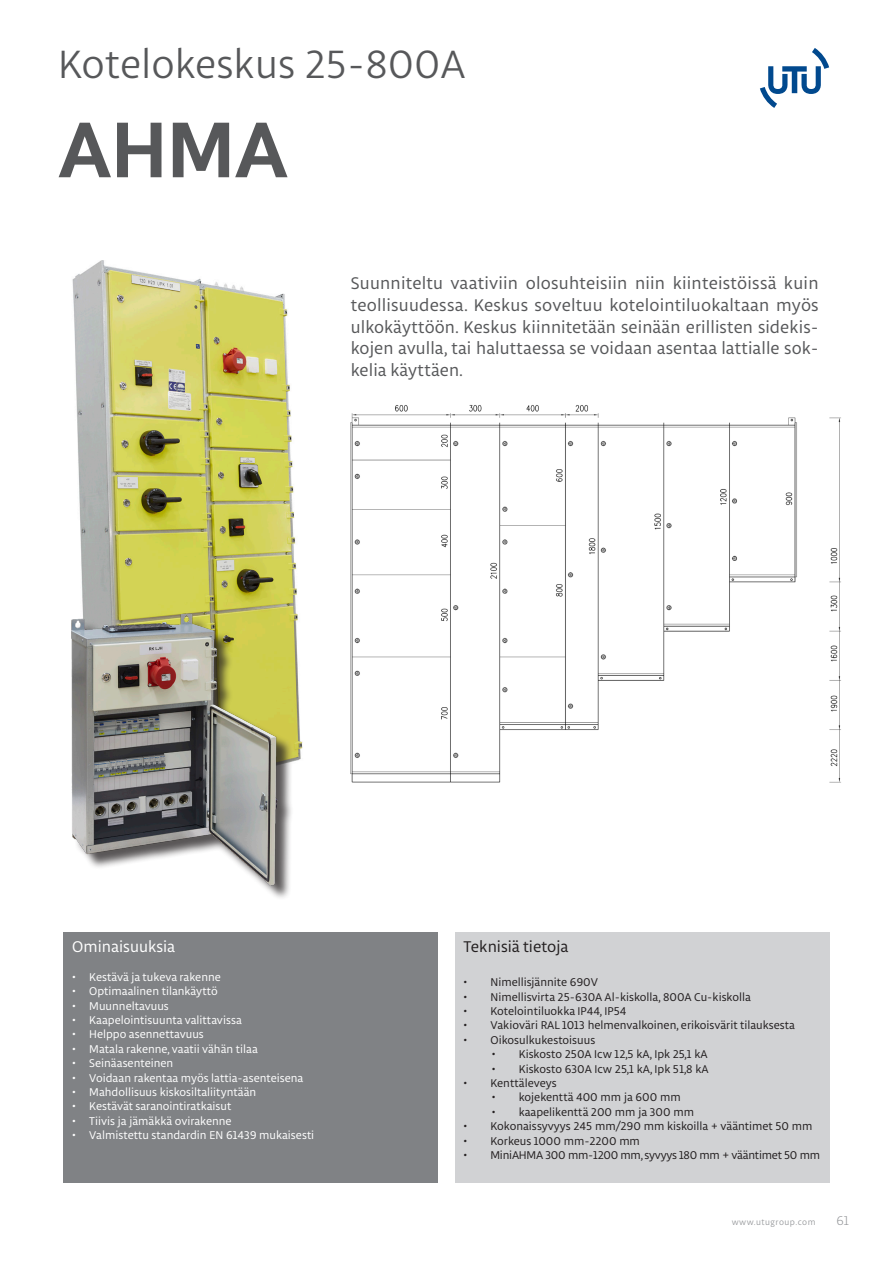
<style>
.page{position:relative;width:893px;height:1263px;background:#fff}
.page>*{position:absolute;margin:0;border:0;box-sizing:border-box;transform-origin:0 0}
.t1{font:700 84px "Libertad";color:#57585a}
.t2{font:42px "Libertad";color:#57585a}
.t3{font:18px/21.6px "Libertad";letter-spacing:.005em;color:#57585a;text-align:justify}
.t4{font:16.5px "Libertad";color:#231f20}
.t5{font:16.5px "Libertad";color:#fff}
.t6{font:300 13.5px "Libertad";color:#939598}
.t7{font:12px "Libertad";color:#231f20}
.t8{font:12px "Libertad";color:#fff}
.t9{font:12px "Libertad";letter-spacing:-.02em;color:#231f20}
.t10{font:9px "Libertad";letter-spacing:.05em;color:#939598}
</style>
<div class="page">
<img style="left:72px;top:261px;width:231px;height:500px">
<div style="left:73px;top:617px;width:221px;height:284px;background:#231f20;opacity:.75"></div>
<img style="left:71px;top:603px;width:218px;height:292px">
<div style="left:64px;top:932px;width:374px;height:250px;background:#808285"></div>
<div style="left:455px;top:932px;width:374px;height:250px;background:#d1d2d4"></div>
<img style="left:350px;top:405px;width:491px;height:378px">
<svg style="left:760px;top:48px;width:69px;height:60px"></svg>
<p class="t2" style="left:58px;top:39px;width:409px">Kotelokeskus 25-800A</p>
<p class="t1" style="left:58px;top:93px;width:231px">AHMA</p>
<p class="t3" style="left:351px;top:272px;width:469px">Suunniteltu vaativiin olosuhteisiin niin kiinteistöissä kuin teollisuudessa. Keskus soveltuu kotelointiluokaltaan myös ulkokäyttöön. Keskus kiinnitetään seinään erillisten sidekis&shy;kojen avulla, tai haluttaessa se voidaan asentaa lattialle sok&shy;kelia käyttäen.</p>
<p class="t5" style="left:72px;top:936px;width:104px">Ominaisuuksia</p>
<p class="t8" style="left:72px;top:969px;width:150px">• Kestävä ja tukeva rakenne</p>
<p class="t8" style="left:72px;top:984px;width:147px">• Optimaalinen tilankäyttö</p>
<p class="t8" style="left:72px;top:998px;width:98px">• Muunneltavuus</p>
<p class="t8" style="left:72px;top:1013px;width:171px">• Kaapelointisuunta valittavissa</p>
<p class="t8" style="left:72px;top:1027px;width:133px">• Helppo asennettavuus</p>
<p class="t8" style="left:72px;top:1041px;width:187px">• Matala rakenne, vaatii vähän tilaa</p>
<p class="t8" style="left:72px;top:1056px;width:103px">• Seinäasenteinen</p>
<p class="t8" style="left:72px;top:1070px;width:233px">• Voidaan rakentaa myös lattia-asenteisena</p>
<p class="t8" style="left:72px;top:1085px;width:185px">• Mahdollisuus kiskosiltaliityntään</p>
<p class="t8" style="left:72px;top:1099px;width:161px">• Kestävät saranointiratkaisut</p>
<p class="t8" style="left:72px;top:1113px;width:161px">• Tiivis ja jämäkkä ovirakenne</p>
<p class="t8" style="left:72px;top:1128px;width:244px">• Valmistettu standardin EN 61439 mukaisesti</p>
<p class="t4" style="left:463px;top:936px;width:107px">Teknisiä tietoja</p>
<p class="t7" style="left:463px;top:975px;width:136px">• Nimellisjännite 690V</p>
<p class="t7" style="left:463px;top:989px;width:289px">• Nimellisvirta 25-630A Al-kiskolla, 800A Cu-kiskolla</p>
<p class="t7" style="left:463px;top:1004px;width:165px">• Kotelointiluokka IP44, IP54</p>
<p class="t7" style="left:463px;top:1018px;width:333px">• Vakioväri RAL 1013 helmenvalkoinen, erikoisvärit tilauksesta</p>
<p class="t7" style="left:463px;top:1032px;width:133px">• Oikosulkukestoisuus</p>
<p class="t7" style="left:492px;top:1047px;width:218px">• Kiskosto 250A Icw 12,5 kA, Ipk 25,1 kA</p>
<p class="t7" style="left:492px;top:1061px;width:218px">• Kiskosto 630A Icw 25,1 kA, Ipk 51,8 kA</p>
<p class="t7" style="left:463px;top:1076px;width:95px">• Kenttäleveys</p>
<p class="t7" style="left:492px;top:1090px;width:190px">• kojekenttä 400 mm ja 600 mm</p>
<p class="t7" style="left:492px;top:1104px;width:204px">• kaapelikenttä 200 mm ja 300 mm</p>
<p class="t7" style="left:463px;top:1119px;width:350px">• Kokonaissyvyys 245 mm/290 mm kiskoilla + vääntimet 50 mm</p>
<p class="t7" style="left:463px;top:1133px;width:178px">• Korkeus 1000 mm-2200 mm</p>
<p class="t9" style="left:463px;top:1148px;width:358px">• MiniAHMA 300 mm-1200 mm, syvyys 180 mm + vääntimet 50 mm</p>
<p class="t10" style="left:732px;top:1217px;width:85px">www.utugroup.com</p>
<p class="t6" style="left:836px;top:1212px;width:14px">61</p>
</div>
